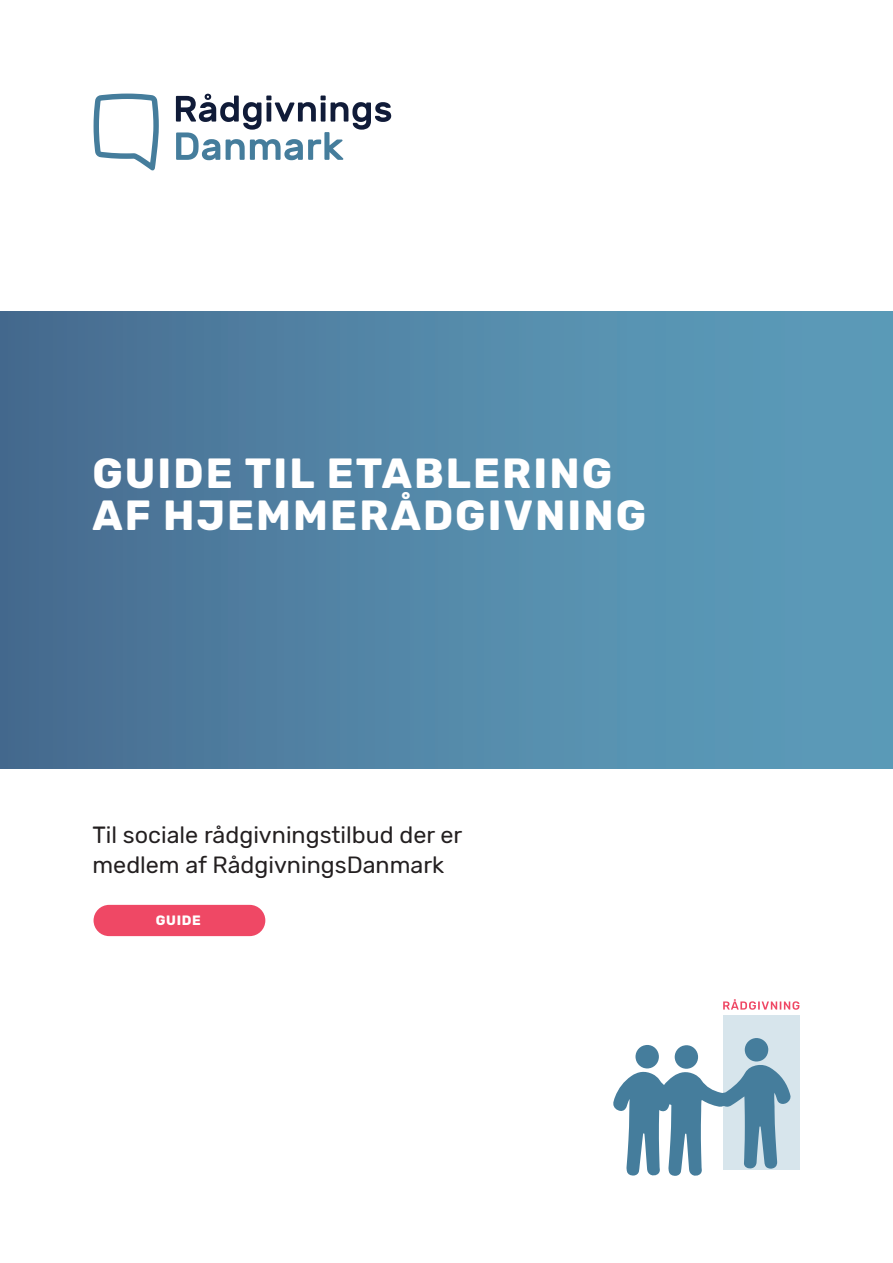
<style>
.page{position:relative;width:893px;height:1263px;background:#fff}
.page>*{position:absolute;margin:0;border:0;box-sizing:border-box;transform-origin:0 0}
.Niveau_1___Rubrikker{font:700 42px "Rubik";letter-spacing:.05em;color:#fff}
.Brødtekst{font:23.4px/30px "Rubik";color:#231f20}
.Brødtekst-2{font:700 13.5px "Rubik";letter-spacing:.05em;color:#fff}
</style>
<div class="page">
<svg style="left:176px;top:94px;width:215px;height:66px"></svg>
<svg style="left:94px;top:94px;width:65px;height:76px"></svg>
<div style="left:0;top:311px;width:893px;height:457px;background:linear-gradient(to right,#486d91,#5ea1be)"></div>
<div style="left:723px;top:1015px;width:76px;height:154px;background:#d7e5ec"></div>
<div style="left:745px;top:1038px;width:23px;height:23px;background:#457d9c;border-radius:50%"></div>
<div style="left:675px;top:1045px;width:23px;height:24px;background:#457d9c;border-radius:50%"></div>
<svg style="left:723px;top:999px;width:76px;height:11px"></svg>
<svg style="left:613px;top:1064px;width:178px;height:112px"></svg>
<div style="left:635px;top:1045px;width:24px;height:23px;background:#457d9c;border-radius:50%"></div>
<div style="left:94px;top:905px;width:171px;height:31px;background:#ef4865;border-radius:16px"></div>
<p class="Niveau_1___Rubrikker" style="left:92px;top:449px;width:521px">GUIDE TIL ETABLERING</p>
<p class="Niveau_1___Rubrikker" style="left:92px;top:491px;width:555px">AF HJEMMERÅDGIVNING</p>
<p class="Brødtekst" style="left:92px;top:821px;width:371px">Til sociale rådgivningstilbud der er medlem af RådgivningsDanmark</p>
<p class="Brødtekst-2" style="left:156px;top:913px;width:47px">GUIDE</p>
</div>
